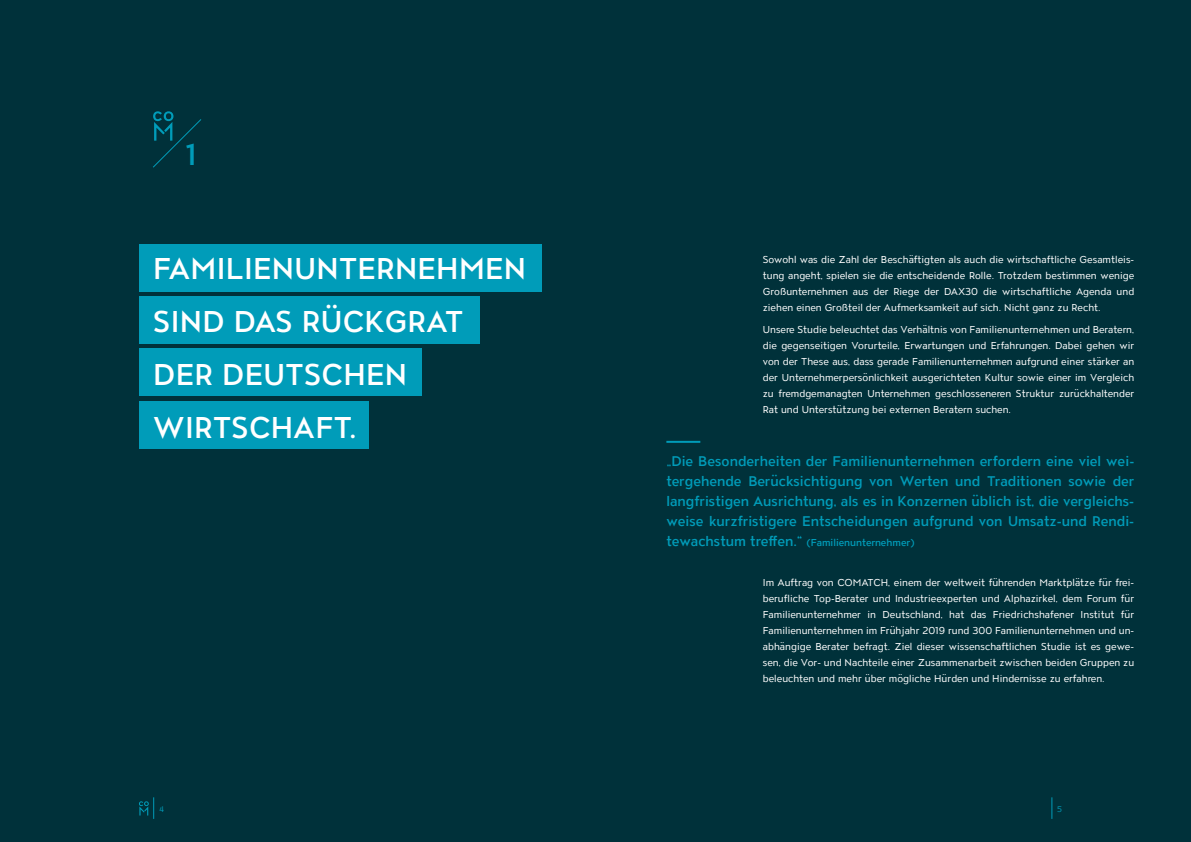
<style>
.page{position:relative;width:1191px;height:842px;background:#00313a}
.page>*{position:absolute;margin:0;border:0;box-sizing:border-box;transform-origin:0 0}
.t1{font:500 30px/53px "ATC Overlook";letter-spacing:.01em;color:#fff}
.t2{font:500 30px "ATC Overlook";color:#009cb9}
.t3{font:500 14px/20px "ATC Overlook";color:#009cb9;text-align:center}
.t4{font:14px "ATC Overlook";color:#009cb9}
.t5{font:10px/16px "ATC Overlook";color:#fff;text-align:justify}
.t6{font:500 10px "ATC Overlook";color:#009cb9}
.t7{font:8px "ATC Overlook";color:#009cb9}
.s1{font-size:14px}
</style>
<div class="page">
<hr style="left:666px;top:441px;width:34px;height:2px;background:#009cb9">
<div style="left:139px;top:244px;width:402px;height:47px;background:#009cb9"></div>
<div style="left:139px;top:296px;width:340px;height:48px;background:#009cb9"></div>
<div style="left:139px;top:349px;width:282px;height:47px;background:#009cb9"></div>
<div style="left:139px;top:401px;width:230px;height:48px;background:#009cb9"></div>
<svg style="left:153px;top:111px;width:49px;height:57px"></svg>
<svg style="left:139px;top:797px;width:15px;height:22px"></svg>
<svg style="left:1051px;top:797px;width:1px;height:22px"></svg>
<h1 class="t2" style="left:186px;top:137px;width:12px">1</h1>
<h1 class="t1" style="left:153px;top:244px;width:374px">FAMILIENUNTERNEHMEN<br>SIND DAS RÜCKGRAT<br>DER DEUTSCHEN<br>WIRTSCHAFT.</h1>
<p class="t5" style="left:763px;top:252px;width:373px">Sowohl was die Zahl der Beschäftigten als auch die wirtschaftliche Gesamtleis&shy;tung angeht, spielen sie die entscheidende Rolle. Trotzdem bestimmen wenige Großunternehmen aus der Riege der DAX30 die wirtschaftliche Agenda und ziehen einen Großteil der Aufmerksamkeit auf sich. Nicht ganz zu Recht.</p>
<p class="t5" style="left:763px;top:322px;width:373px">Unsere Studie beleuchtet das Verhältnis von Familienunternehmen und Beratern, die gegenseitigen Vorurteile, Erwartungen und Erfahrungen. Dabei gehen wir von der These aus, dass gerade Familienunternehmen aufgrund einer stärker an der Unternehmerpersönlichkeit ausgerichteten Kultur sowie einer im Vergleich zu fremdgemanagten Unternehmen geschlosseneren Struktur zurückhaltender Rat und Unterstützung bei externen Beratern suchen.</p>
<p class="t3" style="left:666px;top:452px;width:469px">Die Besonderheiten der Familienunternehmen erfordern eine viel wei&shy;tergehende Berücksichtigung von Werten und Traditionen sowie der langfristigen Ausrichtung, als es in Konzernen üblich ist, die vergleichs&shy;weise kurzfristigere Entscheidungen aufgrund von Umsatz-und Rendi-</p>
<p class="t6" style="left:666px;top:537px;width:250px"><span class="s1">tewachstum treffen.“</span> (Familienunternehmer)</p>
<h2 class="t4" style="left:666px;top:462px;width:6px">“</h2>
<p class="t5" style="left:763px;top:575px;width:373px">Im Auftrag von COMATCH, einem der weltweit führenden Marktplätze für frei&shy;berufliche Top-Berater und Industrieexperten und Alphazirkel, dem Forum für Familienunternehmer in Deutschland, hat das Friedrichshafener Institut für Familienunternehmen im Frühjahr 2019 rund 300 Familienunternehmen und un&shy;abhängige Berater befragt. Ziel dieser wissenschaftlichen Studie ist es gewe&shy;sen, die Vor- und Nachteile einer Zusammenarbeit zwischen beiden Gruppen zu beleuchten und mehr über mögliche Hürden und Hindernisse zu erfahren.</p>
<p class="t7" style="left:159px;top:804px;width:6px">4</p>
<p class="t7" style="left:1057px;top:804px;width:6px">5</p>
</div>
